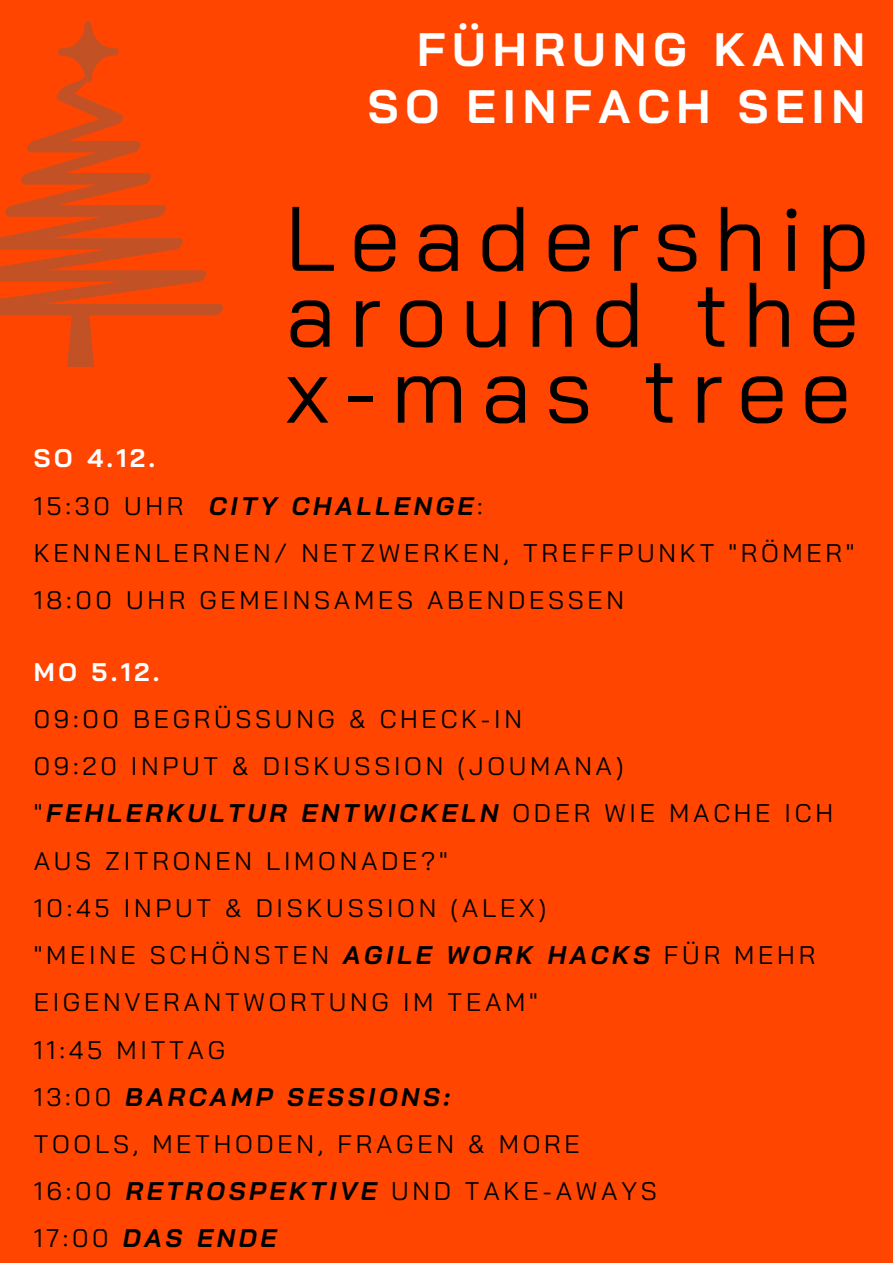
<style>
.page{position:relative;width:893px;height:1264px;background:#fff}
.page>*{position:absolute;margin:0;border:0;box-sizing:border-box;transform-origin:0 0}
.t1{font:91.35px/75.9px "Bai Jamjuree";letter-spacing:.145em;color:#000;text-align:justify}
.t2{font:700 46.8px/56.1px "Bai Jamjuree";letter-spacing:.145em;color:#fff;text-align:right}
.t3{font:25.5px/47.2px "Bai Jamjuree";letter-spacing:.145em;color:#000}
.t4{font:700 25.5px "Bai Jamjuree";color:#fff}
.s1{font-weight:700;color:#fff}
.s2{font-weight:700;font-style:italic}
</style>
<div class="page">
<div style="left:0;top:0;width:892px;height:1262px;background:#ff4500"></div>
<svg style="left:0;top:22px;width:223px;height:344px"></svg>
<h2 class="t2" style="left:368px;top:21px;width:499px">FÜHRUNG KANN<br>SO EINFACH SEIN</h2>
<h1 class="t1" style="left:285px;top:198px;width:586px">Leadership around the x-mas tree</h1>
<p class="t3" style="left:34px;top:434px;width:822px"><span class="s1">SO 4.12.<br></span>15:30 UHR <span class="s2">CITY CHALLENGE</span>:<br>KENNENLERNEN/ NETZWERKEN, TREFFPUNKT "RÖMER"<br>18:00 UHR GEMEINSAMES ABENDESSEN</p>
<p class="t4" style="left:34px;top:655px;width:127px">MO 5.12.</p>
<p class="t3" style="left:34px;top:694px;width:800px">09:00 BEGRÜSSUNG &amp; CHECK-IN<br>09:20 INPUT &amp; DISKUSSION (JOUMANA) "<span class="s2">FEHLERKULTUR ENTWICKELN</span> ODER WIE MACHE ICH<br>AUS ZITRONEN LIMONADE?"<br>10:45 INPUT &amp; DISKUSSION (ALEX)<br>"MEINE SCHÖNSTEN <span class="s2">AGILE WORK HACKS</span> FÜR MEHR<br>EIGENVERANTWORTUNG IM TEAM"<br>11:45 MITTAG<br>13:00 <span class="s2">BARCAMP SESSIONS:<br></span>TOOLS, METHODEN, FRAGEN &amp; MORE<br>16:00 <span class="s2">RETROSPEKTIVE</span> UND TAKE-AWAYS<br>17:00 <span class="s2">DAS ENDE</span></p>
</div>
